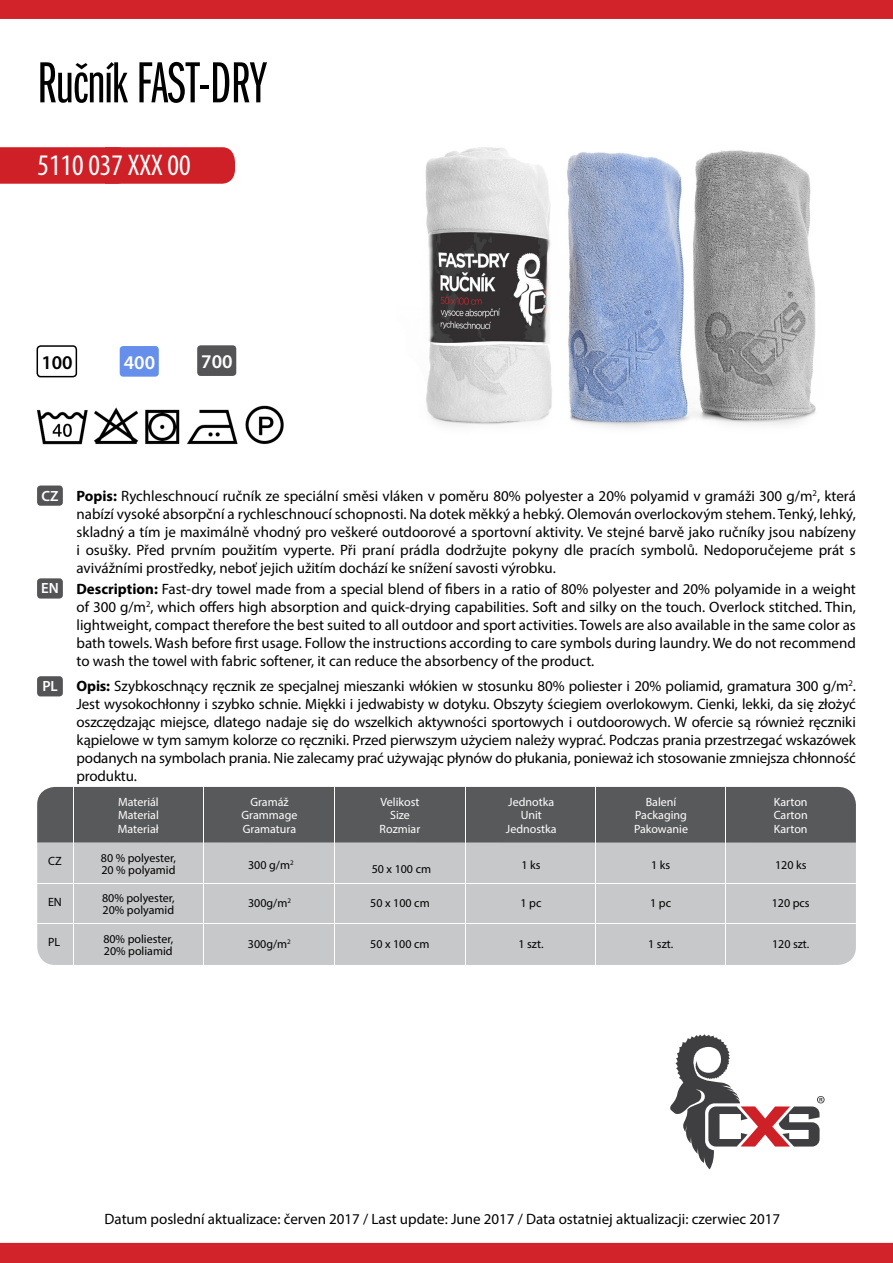
<style>
.page{position:relative;width:893px;height:1263px;background:#fff}
.page>*{position:absolute;margin:0;border:0;box-sizing:border-box;transform-origin:0 0}
.t1{font:60px "Franklin Got Itc DOT Boo Ext Com";letter-spacing:-.01em;color:#000}
.t2{font:condensed 30px "Myriad Pro";color:#fff}
.t3{font:600 19.5px "Myriad Pro";color:#fff}
.t4{font:600 19.5px "Myriad Pro";color:#000}
.t5{font:15px/18px "Myriad Pro";color:#000;text-align:justify}
.t6{font:600 14.85px "Myriad Pro";color:#fff}
.t7{font:12px/12px "Myriad Pro";color:#000}
.t8{font:12px "Myriad Pro";color:#fff}
.s1{font-weight:700}
</style>
<div class="page">
<div style="left:0;top:147px;width:235px;height:37px;background:#cf2027"></div>
<img style="left:425px;top:147px;width:391px;height:281px">
<div style="left:37px;top:345px;width:40px;height:32px;border:2px solid #000;border-radius:3px"></div>
<div style="left:120px;top:346px;width:39px;height:31px;background:#668feb;border-radius:3px"></div>
<div style="left:197px;top:345px;width:39px;height:31px;background:#545456;border-radius:3px"></div>
<img style="left:37px;top:405px;width:247px;height:40px">
<svg style="left:670px;top:1034px;width:155px;height:135px"></svg>
<div style="left:37px;top:485px;width:26px;height:21px;background:#545456;border-radius:3px"></div>
<div style="left:37px;top:578px;width:26px;height:21px;background:#545456;border-radius:3px"></div>
<div style="left:37px;top:676px;width:26px;height:20px;background:#545456;border-radius:3px"></div>
<div style="left:0;top:0;width:893px;height:19px;background:#d2232a"></div>
<div style="left:0;top:1243px;width:893px;height:20px;background:#d2232a"></div>
<div style="left:37px;top:787px;width:819px;height:178px;background:#c7c8ca;border-radius:18px"></div>
<div style="left:37px;top:787px;width:819px;height:55px;background:#58595b"></div>
<hr style="left:73px;top:787px;width:1px;height:178px;background:#fff">
<hr style="left:37px;top:923px;width:819px;height:1px;background:#fff">
<hr style="left:37px;top:883px;width:819px;height:1px;background:#fff">
<hr style="left:596px;top:787px;width:1px;height:178px;background:#fff">
<hr style="left:335px;top:787px;width:1px;height:178px;background:#fff">
<hr style="left:204px;top:787px;width:1px;height:178px;background:#fff">
<hr style="left:466px;top:787px;width:1px;height:178px;background:#fff">
<hr style="left:725px;top:787px;width:1px;height:178px;background:#fff">
<h1 class="t1" style="left:37px;top:51px;width:231px">Ručník FAST-DRY</h1>
<h2 class="t2" style="left:38px;top:147px;width:155px">5110 037 XXX 00</h2>
<h3 class="t4" style="left:41px;top:350px;width:33px">100</h3>
<h3 class="t3" style="left:124px;top:350px;width:33px">400</h3>
<h3 class="t3" style="left:201px;top:349px;width:33px">700</h3>
<p class="t6" style="left:42px;top:486px;width:19px">CZ</p>
<p class="t6" style="left:41px;top:579px;width:19px">EN</p>
<p class="t6" style="left:42px;top:677px;width:17px">PL</p>
<p class="t7" style="left:48px;top:855px;width:15px">CZ</p>
<p class="t7" style="left:48px;top:896px;width:15px">EN</p>
<p class="t7" style="left:48px;top:936px;width:14px">PL</p>
<p class="t5" style="left:77px;top:486px;width:781px"><span class="s1">Popis:</span> Rychleschnoucí ručník ze speciální směsi vláken v poměru 80% polyester a 20% polyamid v gramáži 300 g/m<sup>2</sup>, která nabízí vysoké absorpční a rychleschnoucí schopnosti. Na dotek měkký a hebký. Olemován overlockovým stehem. Tenký, lehký, skladný a tím je maximálně vhodný pro veškeré outdoorové a sportovní aktivity. Ve stejné barvě jako ručníky jsou nabízeny i osušky. Před prvním použitím vyperte. Při praní prádla dodržujte pokyny dle pracích symbolů. Nedoporučejeme prát s avivážními prostředky, neboť jejich užitím dochází ke snížení savosti výrobku.</p>
<p class="t5" style="left:77px;top:579px;width:781px"><span class="s1">Description:</span> Fast-dry towel made from a special blend of fibers in a ratio of 80% polyester and 20% polyamide in a weight of 300 g/m<sup>2</sup>, which offers high absorption and quick-drying capabilities. Soft and silky on the touch. Overlock stitched. Thin, lightweight, compact therefore the best suited to all outdoor and sport activities. Towels are also available in the same color as bath towels. Wash before first usage. Follow the instructions according to care symbols during laundry. We do not recommend to wash the towel with fabric softener, it can reduce the absorbency of the product.</p>
<p class="t5" style="left:77px;top:677px;width:781px"><span class="s1">Opis:</span> Szybkoschnący ręcznik ze specjalnej mieszanki włókien w stosunku 80% poliester i 20% poliamid, gramatura 300 g/m<sup>2</sup>.<br>Jest wysokochłonny i szybko schnie. Miękki i jedwabisty w dotyku. Obszyty ściegiem overlokowym. Cienki, lekki, da się złożyć oszczędzając miejsce, dlatego nadaje się do wszelkich aktywności sportowych i outdoorowych. W ofercie są również ręczniki kąpielowe w tym samym kolorze co ręczniki. Przed pierwszym użyciem należy wyprać. Podczas prania przestrzegać wskazówek podanych na symbolach prania. Nie zalecamy prać używając płynów do płukania, ponieważ ich stosowanie zmniejsza chłonność produktu.</p>
<p class="t8" style="left:118px;top:794px;width:42px">Materiál</p>
<p class="t8" style="left:118px;top:821px;width:42px">Materiał</p>
<p class="t8" style="left:118px;top:808px;width:42px">Material</p>
<p class="t7" style="left:101px;top:851px;width:77px">80 % polyester,<br>20 % polyamid</p>
<p class="t8" style="left:250px;top:794px;width:40px">Gramáž</p>
<p class="t8" style="left:243px;top:821px;width:55px">Gramatura</p>
<p class="t8" style="left:242px;top:808px;width:57px">Grammage</p>
<p class="t7" style="left:248px;top:859px;width:47px">300 g/m<sup>2</sup></p>
<p class="t8" style="left:381px;top:794px;width:40px">Velikost</p>
<p class="t8" style="left:380px;top:821px;width:42px">Rozmiar</p>
<p class="t8" style="left:390px;top:808px;width:21px">Size</p>
<p class="t7" style="left:372px;top:863px;width:61px">50 x 100 cm</p>
<p class="t8" style="left:508px;top:794px;width:48px">Jednotka</p>
<p class="t8" style="left:506px;top:821px;width:52px">Jednostka</p>
<p class="t8" style="left:521px;top:808px;width:23px">Unit</p>
<p class="t7" style="left:521px;top:859px;width:21px">1 ks</p>
<p class="t8" style="left:646px;top:794px;width:32px">Balení</p>
<p class="t8" style="left:634px;top:821px;width:56px">Pakowanie</p>
<p class="t8" style="left:635px;top:808px;width:53px">Packaging</p>
<p class="t7" style="left:651px;top:859px;width:21px">1 ks</p>
<p class="t8" style="left:774px;top:794px;width:35px">Karton</p>
<p class="t8" style="left:774px;top:821px;width:35px">Karton</p>
<p class="t8" style="left:774px;top:808px;width:36px">Carton</p>
<p class="t7" style="left:775px;top:859px;width:33px">120 ks</p>
<p class="t7" style="left:102px;top:892px;width:74px">80% polyester,<br>20% polyamid</p>
<p class="t7" style="left:248px;top:897px;width:44px">300g/m<sup>2</sup></p>
<p class="t7" style="left:370px;top:897px;width:61px">50 x 100 cm</p>
<p class="t7" style="left:521px;top:897px;width:22px">1 pc</p>
<p class="t7" style="left:650px;top:897px;width:22px">1 pc</p>
<p class="t7" style="left:772px;top:897px;width:39px">120 pcs</p>
<p class="t7" style="left:103px;top:932px;width:71px">80% poliester,<br>20% poliamid</p>
<p class="t7" style="left:248px;top:938px;width:44px">300g/m<sup>2</sup></p>
<p class="t7" style="left:370px;top:938px;width:61px">50 x 100 cm</p>
<p class="t7" style="left:518px;top:938px;width:27px">1 szt.</p>
<p class="t7" style="left:648px;top:938px;width:27px">1 szt.</p>
<p class="t7" style="left:772px;top:938px;width:39px">120 szt.</p>
<p class="t5" style="left:105px;top:1209px;width:677px">Datum poslední aktualizace: červen 2017 / Last update: June 2017 / Data ostatniej aktualizacji: czerwiec 2017</p>
</div>
